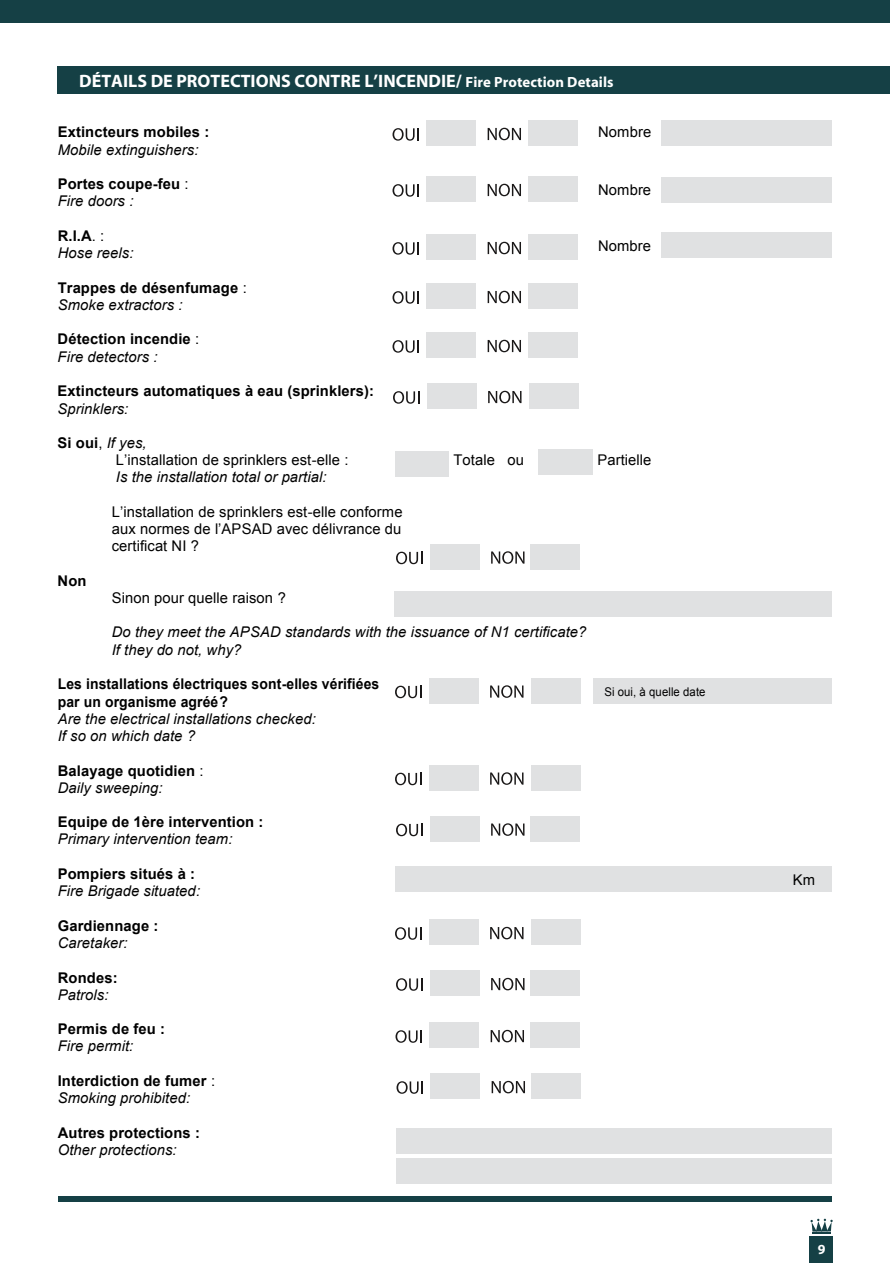
<style>
.page{position:relative;width:890px;height:1263px;background:#fff}
.page>*{position:absolute;margin:0;border:0;box-sizing:border-box;transform-origin:0 0}
.t1{font:700 18px "Myriad";color:#fff}
.t2{font:700 14.7px/17.2px "Arial";letter-spacing:.01em;color:#000}
.t3{font:italic 14.7px/17.2px "Arial";letter-spacing:.01em;color:#000}
.t4{font:14.7px/17.2px "Arial";letter-spacing:.01em;color:#000}
.t5{font:700 14.7px/17.2px "Arial";letter-spacing:.01em;color:#000;scale:.95 1}
.t6{font:700 13.95px "Myriad Pro";color:#fff}
.t7{font:12px "Arial";letter-spacing:.01em;color:#000;scale:.95 1}
.s1{font-size:14.7px}
.s2{font-weight:400}
.s3{font-weight:400;font-style:italic}
.s4{font-weight:700}
.s5{font-style:italic}
</style>
<div class="page">
<div style="left:57px;top:66px;width:833px;height:27px;background:#154045"></div>
<div style="left:658px;top:120px;width:185px;height:26px;background:#e0e1e2"></div>
<div style="left:660px;top:177px;width:184px;height:25px;background:#e0e1e2"></div>
<div style="left:658px;top:232px;width:185px;height:26px;background:#e0e1e2"></div>
<div style="left:394px;top:591px;width:444px;height:25px;background:#e0e1e2"></div>
<div style="left:395px;top:866px;width:449px;height:26px;background:#e0e1e2"></div>
<div style="left:396px;top:1128px;width:462px;height:26px;background:#e0e1e2"></div>
<div style="left:396px;top:1158px;width:462px;height:26px;background:#e0e1e2"></div>
<div style="left:593px;top:678px;width:249px;height:26px;background:#e0e1e2"></div>
<div style="left:426px;top:120px;width:50px;height:26px;background:#e0e1e2"></div>
<div style="left:528px;top:120px;width:50px;height:26px;background:#e0e1e2"></div>
<svg style="left:392px;top:128px;width:27px;height:13px"></svg>
<svg style="left:487px;top:128px;width:34px;height:12px"></svg>
<div style="left:426px;top:176px;width:50px;height:26px;background:#e0e1e2"></div>
<div style="left:528px;top:176px;width:50px;height:26px;background:#e0e1e2"></div>
<svg style="left:392px;top:184px;width:27px;height:13px"></svg>
<svg style="left:487px;top:184px;width:34px;height:12px"></svg>
<div style="left:426px;top:234px;width:50px;height:26px;background:#e0e1e2"></div>
<div style="left:528px;top:234px;width:50px;height:26px;background:#e0e1e2"></div>
<svg style="left:392px;top:242px;width:27px;height:13px"></svg>
<svg style="left:487px;top:242px;width:34px;height:12px"></svg>
<div style="left:426px;top:283px;width:50px;height:26px;background:#e0e1e2"></div>
<div style="left:528px;top:283px;width:50px;height:26px;background:#e0e1e2"></div>
<svg style="left:392px;top:291px;width:27px;height:13px"></svg>
<svg style="left:487px;top:291px;width:34px;height:12px"></svg>
<div style="left:426px;top:332px;width:50px;height:26px;background:#e0e1e2"></div>
<div style="left:528px;top:332px;width:50px;height:26px;background:#e0e1e2"></div>
<svg style="left:392px;top:340px;width:27px;height:13px"></svg>
<svg style="left:487px;top:340px;width:34px;height:12px"></svg>
<div style="left:427px;top:383px;width:49px;height:26px;background:#e0e1e2"></div>
<div style="left:529px;top:383px;width:49px;height:26px;background:#e0e1e2"></div>
<div style="left:395px;top:451px;width:54px;height:25px;background:#e0e1e2"></div>
<div style="left:538px;top:449px;width:54px;height:26px;background:#e0e1e2"></div>
<svg style="left:393px;top:391px;width:26px;height:13px"></svg>
<svg style="left:488px;top:391px;width:33px;height:12px"></svg>
<div style="left:430px;top:544px;width:49px;height:25px;background:#e0e1e2"></div>
<div style="left:530px;top:544px;width:50px;height:25px;background:#e0e1e2"></div>
<svg style="left:396px;top:552px;width:26px;height:12px"></svg>
<svg style="left:491px;top:551px;width:33px;height:13px"></svg>
<div style="left:429px;top:678px;width:49px;height:25px;background:#e0e1e2"></div>
<div style="left:531px;top:678px;width:49px;height:25px;background:#e0e1e2"></div>
<svg style="left:395px;top:686px;width:26px;height:12px"></svg>
<svg style="left:490px;top:685px;width:33px;height:13px"></svg>
<div style="left:429px;top:765px;width:49px;height:25px;background:#e0e1e2"></div>
<div style="left:531px;top:765px;width:49px;height:25px;background:#e0e1e2"></div>
<svg style="left:395px;top:773px;width:26px;height:12px"></svg>
<svg style="left:490px;top:772px;width:33px;height:13px"></svg>
<div style="left:430px;top:816px;width:49px;height:25px;background:#e0e1e2"></div>
<div style="left:530px;top:816px;width:50px;height:25px;background:#e0e1e2"></div>
<svg style="left:396px;top:824px;width:26px;height:12px"></svg>
<svg style="left:491px;top:823px;width:33px;height:13px"></svg>
<div style="left:429px;top:919px;width:49px;height:26px;background:#e0e1e2"></div>
<div style="left:531px;top:919px;width:49px;height:26px;background:#e0e1e2"></div>
<svg style="left:395px;top:927px;width:26px;height:13px"></svg>
<svg style="left:490px;top:927px;width:33px;height:12px"></svg>
<div style="left:430px;top:970px;width:49px;height:26px;background:#e0e1e2"></div>
<div style="left:530px;top:970px;width:50px;height:26px;background:#e0e1e2"></div>
<svg style="left:396px;top:978px;width:26px;height:13px"></svg>
<svg style="left:491px;top:978px;width:33px;height:12px"></svg>
<div style="left:429px;top:1022px;width:50px;height:26px;background:#e0e1e2"></div>
<div style="left:530px;top:1022px;width:49px;height:26px;background:#e0e1e2"></div>
<svg style="left:395px;top:1030px;width:27px;height:13px"></svg>
<svg style="left:490px;top:1030px;width:34px;height:12px"></svg>
<div style="left:430px;top:1073px;width:50px;height:26px;background:#e0e1e2"></div>
<div style="left:531px;top:1073px;width:49px;height:26px;background:#e0e1e2"></div>
<svg style="left:396px;top:1081px;width:27px;height:13px"></svg>
<svg style="left:491px;top:1081px;width:34px;height:12px"></svg>
<div style="left:0;top:0;width:890px;height:22px;background:#154045"></div>
<div style="left:58px;top:1196px;width:774px;height:5px;background:#154045"></div>
<div style="left:809px;top:1236px;width:23px;height:27px;background:#154045"></div>
<svg style="left:810px;top:1219px;width:22px;height:15px"></svg>
<div style="left:652px;top:118px;width:8px;height:149px;background:#fff"></div>
<div style="left:832px;top:111px;width:46px;height:1103px;background:#fff"></div>
<p class="t1" style="left:79px;top:72px;width:536px">DÉTAILS DE PROTECTIONS CONTRE L’INCENDIE/ <span class="s1">Fire Protection Details</span></p>
<p class="t2" style="left:58px;top:124px;width:153px">Extincteurs mobiles :</p>
<p class="t4" style="left:598px;top:124px;width:55px">Nombre</p>
<p class="t3" style="left:58px;top:141px;width:142px">Mobile extinguishers:</p>
<p class="t2" style="left:58px;top:176px;width:132px">Portes coupe-feu <span class="s2">:</span></p>
<p class="t4" style="left:598px;top:182px;width:55px">Nombre</p>
<p class="t3" style="left:58px;top:193px;width:77px">Fire doors :</p>
<p class="t2" style="left:58px;top:227px;width:48px">R.I.A<span class="s2">. :</span></p>
<p class="t4" style="left:598px;top:237px;width:55px">Nombre</p>
<p class="t3" style="left:58px;top:244px;width:77px">Hose reels:</p>
<p class="t2" style="left:58px;top:279px;width:191px">Trappes de désenfumage <span class="s2">:<br></span><span class="s3">Smoke extractors :</span></p>
<p class="t2" style="left:58px;top:331px;width:143px">Détection incendie <span class="s2">:<br></span><span class="s3">Fire detectors :</span></p>
<p class="t2" style="left:58px;top:383px;width:318px">Extincteurs automatiques à eau (sprinklers):</p>
<p class="t3" style="left:58px;top:400px;width:72px">Sprinklers:</p>
<p class="t4" style="left:116px;top:434px;width:234px;text-indent:-58px"><span class="s4">Si oui</span>, <span class="s5">If yes,<br></span>L’installation de sprinklers est-elle :</p>
<p class="t4" style="left:453px;top:451px;width:72px">Totale ou</p>
<p class="t4" style="left:597px;top:451px;width:55px">Partielle</p>
<p class="t2" style="left:58px;top:573px;width:31px">Non</p>
<p class="t3" style="left:116px;top:469px;width:212px">Is the installation total or partial:</p>
<p class="t4" style="left:112px;top:503px;width:292px;text-align:justify">L’installation de sprinklers est-elle conforme aux normes de l’APSAD avec délivrance du certificat NI ?</p>
<p class="t4" style="left:112px;top:590px;width:176px">Sinon pour quelle raison ?</p>
<p class="t3" style="left:112px;top:624px;width:476px">Do they meet the APSAD standards with the issuance of N1 certificate?<br>If they do not, why?</p>
<p class="t5" style="left:58px;top:676px;width:340px">Les installations électriques sont-elles vérifiées par un organisme agréé?</p>
<p class="t3" style="left:58px;top:710px;width:259px">Are the electrical installations checked:<br>If so on which date ?</p>
<p class="t2" style="left:58px;top:762px;width:147px">Balayage quotidien <span class="s2">:<br></span><span class="s3">Daily sweeping:</span></p>
<p class="t2" style="left:58px;top:814px;width:207px">Equipe de 1ère intervention :</p>
<p class="t3" style="left:58px;top:831px;width:176px">Primary intervention team:</p>
<p class="t2" style="left:58px;top:866px;width:139px">Pompiers situés à :</p>
<p class="t3" style="left:58px;top:883px;width:144px">Fire Brigade situated:</p>
<p class="t2" style="left:58px;top:917px;width:102px">Gardiennage :</p>
<p class="t3" style="left:58px;top:934px;width:71px">Caretaker:</p>
<p class="t2" style="left:58px;top:969px;width:61px">Rondes:</p>
<p class="t3" style="left:58px;top:986px;width:52px">Patrols:</p>
<p class="t2" style="left:58px;top:1021px;width:109px">Permis de feu :</p>
<p class="t3" style="left:58px;top:1038px;width:77px">Fire permit:</p>
<p class="t2" style="left:58px;top:1073px;width:159px">Interdiction de fumer <span class="s2">:<br></span><span class="s3">Smoking prohibited:</span></p>
<p class="t2" style="left:58px;top:1124px;width:144px">Autres protections :</p>
<p class="t3" style="left:58px;top:1141px;width:120px">Other protections:</p>
<p class="t7" style="left:604px;top:683px;width:108px">Si oui, à quelle date</p>
<p class="t4" style="left:792px;top:871px;width:24px">Km</p>
<p class="t6" style="left:817px;top:1240px;width:9px">9</p>
</div>
